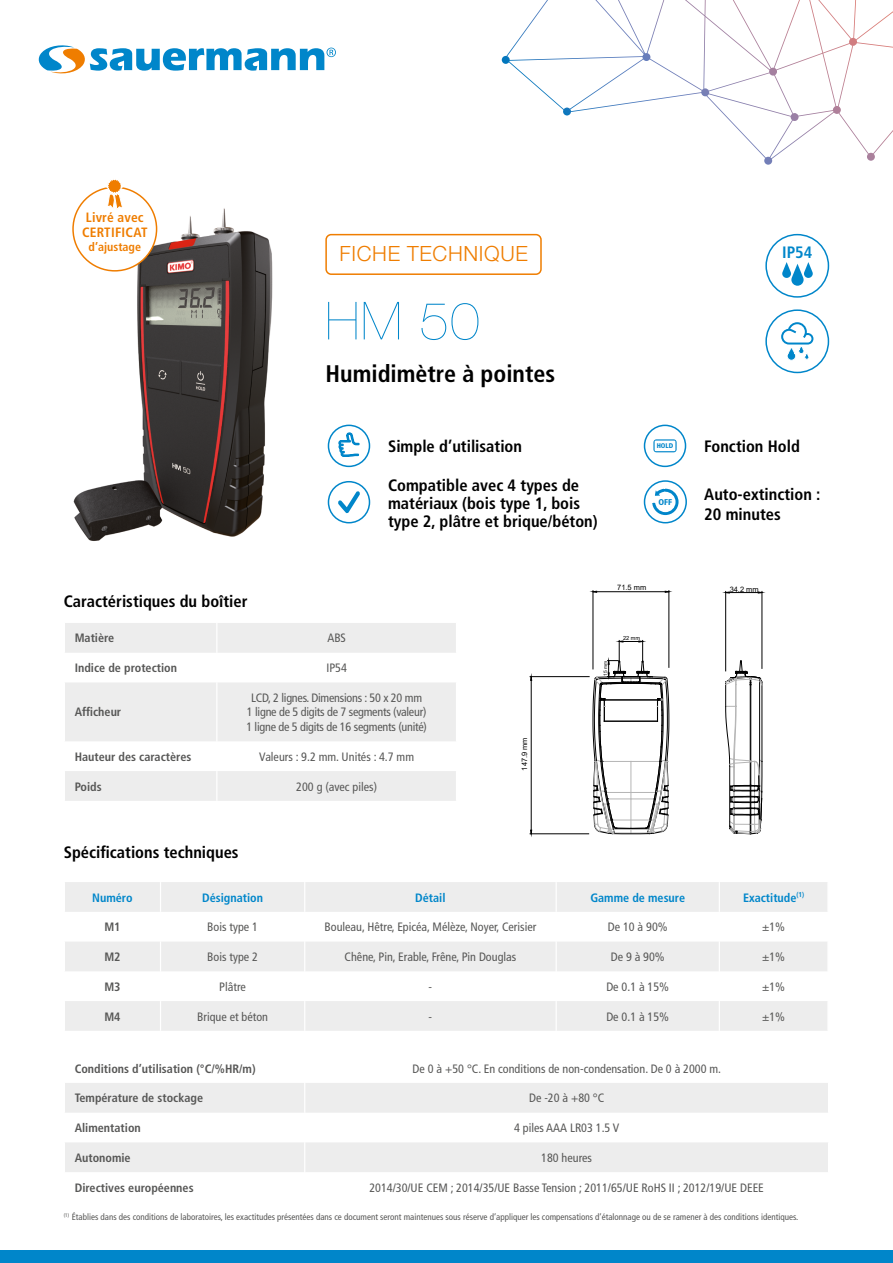
<style>
.page{position:relative;width:893px;height:1263px;background:#fff}
.page>*{position:absolute;margin:0;border:0;box-sizing:border-box;transform-origin:0 0}
.t1{font:200 52.5px "Helvetica Neue LT Std";color:#0086ca}
.t2{font:700 condensed 24px "Frutiger LT Std";color:#000}
.t3{font:300 21px "Helvetica Neue LT Std";letter-spacing:.03em;color:#ef7d00}
.t4{font:700 condensed 16.5px/18px "Frutiger LT Std";color:#000}
.t5{font:700 condensed 16.5px "Frutiger LT Std";color:#0086ca}
.t6{font:700 condensed 13.5px/15px "Frutiger LT Std";letter-spacing:.01em;color:#ef7d00}
.t7{font:condensed 12.15px "Frutiger LT Std";color:#575756}
.t8{font:700 condensed 12.15px "Frutiger LT Std";color:#575756}
.t9{font:condensed 12.15px/14.5px "Frutiger LT Std";letter-spacing:-.02em;color:#575756;text-align:center}
.t10{font:700 condensed 12.15px "Frutiger LT Std";color:#0086ca}
.t11{font:700 condensed 12px "Frutiger LT Std";color:#ef7d00}
.t12{font:condensed 9px "Frutiger LT Std";color:#575756}
.t13{font:900 condensed 8.4px "Frutiger LT Std";color:#0086ca}
.t14{font:7.5px "Arial";letter-spacing:-.005em;color:#000}
.t15{font:900 condensed 6.75px "Frutiger LT Std";color:#0086ca}
.t16{font:5.55px "Arial";color:#000}
.t17{font:4.8px "Arial";color:#000}
</style>
<div class="page">
<img style="left:72px;top:187px;width:201px;height:354px">
<div style="left:325px;top:234px;width:217px;height:41px;border:2px solid #ef7d00;border-radius:5px"></div>
<svg style="left:38px;top:45px;width:298px;height:29px"></svg>
<svg style="left:502px;top:0;width:391px;height:165px"></svg>
<div style="left:0;top:1251px;width:893px;height:12px;background:#0086ca"></div>
<svg style="left:65px;top:623px;width:391px;height:178px;fill:#ededed"></svg>
<hr style="left:216px;top:623px;width:1px;height:30px;background:#fff">
<svg style="left:216px;top:653px;width:1px;height:29px"></svg>
<hr style="left:216px;top:682px;width:1px;height:59px;background:#fff">
<hr style="left:216px;top:741px;width:1px;height:30px;background:#fff">
<hr style="left:216px;top:771px;width:1px;height:30px;background:#fff">
<hr style="left:531px;top:677px;width:1px;height:157px;background:#000">
<hr style="left:530px;top:833px;width:59px;height:1px;background:#000">
<hr style="left:593px;top:591px;width:1px;height:78px;background:#000">
<hr style="left:669px;top:591px;width:1px;height:76px;background:#000">
<hr style="left:530px;top:676px;width:59px;height:1px;background:#000">
<svg style="left:592px;top:640px;width:77px;height:195px"></svg>
<hr style="left:593px;top:591px;width:76px;height:1px;background:#000">
<hr style="left:725px;top:591px;width:1px;height:80px;background:#000">
<hr style="left:762px;top:591px;width:1px;height:77px;background:#000">
<hr style="left:726px;top:592px;width:36px;height:1px;background:#000">
<svg style="left:725px;top:660px;width:38px;height:175px"></svg>
<div style="left:73px;top:187px;width:84px;height:84px;background:#fff;border-radius:50%"></div>
<div style="left:72px;top:187px;width:85px;height:85px;border:2px solid #ef7d00;border-radius:50%"></div>
<svg style="left:106px;top:179px;width:17px;height:30px"></svg>
<div style="left:328px;top:481px;width:42px;height:42px;border:2px solid #0086ca;border-radius:50%"></div>
<svg style="left:338px;top:491px;width:22px;height:22px"></svg>
<div style="left:644px;top:425px;width:42px;height:42px;border:2px solid #0086ca;border-radius:50%"></div>
<svg style="left:653px;top:439px;width:24px;height:13px"></svg>
<div style="left:328px;top:425px;width:42px;height:42px;border:2px solid #0086ca;border-radius:50%"></div>
<svg style="left:337px;top:424px;width:23px;height:33px"></svg>
<svg style="left:644px;top:481px;width:42px;height:42px"></svg>
<div style="left:644px;top:480px;width:43px;height:43px;border:2px solid #0086ca;border-radius:50%"></div>
<svg style="left:649px;top:485px;width:33px;height:33px"></svg>
<div style="left:765px;top:234px;width:64px;height:64px;border:2px solid #0086ca;border-radius:50%"></div>
<svg style="left:782px;top:262px;width:31px;height:24px"></svg>
<svg style="left:65px;top:1083px;width:763px;height:89px;fill:#ededed"></svg>
<hr style="left:304px;top:1083px;width:1px;height:30px;background:#fff">
<svg style="left:304px;top:1113px;width:1px;height:29px"></svg>
<hr style="left:304px;top:1142px;width:1px;height:30px;background:#fff">
<div style="left:765px;top:309px;width:64px;height:64px;border:2px solid #0086ca;border-radius:50%"></div>
<svg style="left:781px;top:322px;width:32px;height:39px"></svg>
<svg style="left:65px;top:882px;width:762px;height:149px;fill:#ededed"></svg>
<hr style="left:160px;top:882px;width:1px;height:30px;background:#fff">
<hr style="left:304px;top:882px;width:1px;height:30px;background:#fff">
<hr style="left:556px;top:882px;width:1px;height:30px;background:#fff">
<hr style="left:719px;top:882px;width:1px;height:30px;background:#fff">
<svg style="left:160px;top:912px;width:1px;height:29px"></svg>
<svg style="left:304px;top:912px;width:1px;height:29px"></svg>
<svg style="left:556px;top:912px;width:1px;height:29px"></svg>
<svg style="left:719px;top:912px;width:1px;height:29px"></svg>
<hr style="left:160px;top:941px;width:1px;height:30px;background:#fff">
<hr style="left:304px;top:941px;width:1px;height:30px;background:#fff">
<hr style="left:556px;top:941px;width:1px;height:30px;background:#fff">
<hr style="left:719px;top:941px;width:1px;height:30px;background:#fff">
<hr style="left:160px;top:971px;width:1px;height:30px;background:#fff">
<hr style="left:304px;top:971px;width:1px;height:30px;background:#fff">
<hr style="left:556px;top:971px;width:1px;height:30px;background:#fff">
<hr style="left:719px;top:971px;width:1px;height:30px;background:#fff">
<hr style="left:160px;top:1001px;width:1px;height:30px;background:#fff">
<hr style="left:304px;top:1001px;width:1px;height:30px;background:#fff">
<hr style="left:556px;top:1001px;width:1px;height:30px;background:#fff">
<hr style="left:719px;top:1001px;width:1px;height:30px;background:#fff">
<p class="t6" style="left:82px;top:210px;width:67px">Livré avec<br>CERTIFICAT</p>
<p class="t11" style="left:89px;top:239px;width:54px">d’ajustage</p>
<h3 class="t4" style="left:64px;top:592px;width:185px">Caractéristiques du boîtier</h3>
<h3 class="t3" style="left:340px;top:241px;width:190px">FICHE TECHNIQUE</h3>
<h1 class="t1" style="left:325px;top:290px;width:156px">HM 50</h1>
<h2 class="t2" style="left:326px;top:360px;width:231px">Humidimètre à pointes</h2>
<h3 class="t5" style="left:782px;top:242px;width:32px">IP54</h3>
<h3 class="t4" style="left:388px;top:437px;width:135px">Simple d’utilisation</h3>
<h3 class="t4" style="left:704px;top:437px;width:97px">Fonction Hold</h3>
<p class="t15" style="left:657px;top:442px;width:18px">HOLD</p>
<h3 class="t4" style="left:388px;top:477px;width:211px">Compatible avec 4 types de matériaux (bois type 1, bois type 2, plâtre et brique/béton)</h3>
<h3 class="t4" style="left:704px;top:484px;width:118px;line-height:19.8px">Auto-extinction :<br>20 minutes</h3>
<p class="t13" style="left:658px;top:497px;width:15px">OFF</p>
<p class="t14" style="left:617px;top:582px;width:31px">71.5 mm</p>
<p class="t14" style="left:730px;top:584px;width:31px">34.2 mm</p>
<p class="t8" style="left:75px;top:631px;width:41px">Matière</p>
<p class="t7" style="left:327px;top:631px;width:20px">ABS</p>
<p class="t8" style="left:75px;top:661px;width:104px">Indice de protection</p>
<p class="t7" style="left:326px;top:661px;width:22px">IP54</p>
<p class="t8" style="left:75px;top:705px;width:48px">Afficheur</p>
<p class="t9" style="left:246px;top:690px;width:182px">LCD, 2 lignes. Dimensions : 50 x 20 mm<br>1 ligne de 5 digits de 7 segments (valeur)<br>1 ligne de 5 digits de 16 segments (unité)</p>
<p class="t8" style="left:75px;top:749px;width:118px">Hauteur des caractères</p>
<p class="t7" style="left:259px;top:749px;width:156px">Valeurs : 9.2 mm. Unités : 4.7 mm</p>
<p class="t8" style="left:75px;top:779px;width:28px">Poids</p>
<p class="t7" style="left:296px;top:779px;width:82px">200 g (avec piles)</p>
<h3 class="t4" style="left:64px;top:843px;width:176px">Spécifications techniques</h3>
<p class="t14" style="left:519px;top:770px;width:35px;rotate:-90deg">147.9 mm</p>
<p class="t17" style="left:602px;top:676px;width:16px;rotate:-90deg">15 mm</p>
<p class="t16" style="left:623px;top:635px;width:19px">22 mm</p>
<p class="t10" style="left:92px;top:890px;width:42px">Numéro</p>
<p class="t10" style="left:202px;top:890px;width:62px">Désignation</p>
<p class="t10" style="left:415px;top:890px;width:32px">Détail</p>
<p class="t10" style="left:590px;top:890px;width:96px">Gamme de mesure</p>
<p class="t10" style="left:743px;top:890px;width:63px">Exactitude<sup>(1)</sup></p>
<p class="t8" style="left:105px;top:920px;width:17px">M1</p>
<p class="t7" style="left:207px;top:920px;width:52px">Bois type 1</p>
<p class="t7" style="left:325px;top:920px;width:213px">Bouleau, Hêtre, Epicéa, Mélèze, Noyer, Cerisier</p>
<p class="t7" style="left:608px;top:920px;width:61px">De 10 à 90%</p>
<p class="t7" style="left:762px;top:920px;width:24px">±1%</p>
<p class="t8" style="left:104px;top:949px;width:18px">M2</p>
<p class="t7" style="left:207px;top:950px;width:52px">Bois type 2</p>
<p class="t7" style="left:345px;top:950px;width:173px">Chêne, Pin, Erable, Frêne, Pin Douglas</p>
<p class="t7" style="left:611px;top:950px;width:56px">De 9 à 90%</p>
<p class="t7" style="left:762px;top:950px;width:24px">±1%</p>
<p class="t8" style="left:104px;top:979px;width:18px">M3</p>
<p class="t7" style="left:219px;top:979px;width:28px">Plâtre</p>
<p class="t7" style="left:429px;top:979px;width:5px">-</p>
<p class="t7" style="left:606px;top:979px;width:64px">De 0.1 à 15%</p>
<p class="t7" style="left:762px;top:979px;width:24px">±1%</p>
<p class="t8" style="left:104px;top:1009px;width:18px">M4</p>
<p class="t7" style="left:197px;top:1009px;width:72px">Brique et béton</p>
<p class="t7" style="left:429px;top:1009px;width:5px">-</p>
<p class="t7" style="left:606px;top:1009px;width:64px">De 0.1 à 15%</p>
<p class="t7" style="left:762px;top:1009px;width:24px">±1%</p>
<p class="t8" style="left:75px;top:1061px;width:182px">Conditions d’utilisation (°C/%HR/m)</p>
<p class="t7" style="left:413px;top:1061px;width:310px">De 0 à +50 °C. En conditions de non-condensation. De 0 à 2000 m.</p>
<p class="t8" style="left:75px;top:1091px;width:130px">Température de stockage</p>
<p class="t7" style="left:529px;top:1091px;width:77px">De -20 à +80 °C</p>
<p class="t8" style="left:75px;top:1121px;width:68px">Alimentation</p>
<p class="t7" style="left:514px;top:1121px;width:107px">4 piles AAA LR03 1.5 V</p>
<p class="t8" style="left:75px;top:1150px;width:57px">Autonomie</p>
<p class="t7" style="left:541px;top:1150px;width:52px">180 heures</p>
<p class="t8" style="left:75px;top:1180px;width:120px">Directives européennes</p>
<p class="t7" style="left:369px;top:1180px;width:396px">2014/30/UE CEM ; 2014/35/UE Basse Tension ; 2011/65/UE RoHS II ; 2012/19/UE DEEE</p>
<p class="t12" style="left:64px;top:1211px;width:736px"><sup>(1)</sup> Établies dans des conditions de laboratoires, les exactitudes présentées dans ce document seront maintenues sous réserve d’appliquer les compensations d’étalonnage ou de se ramener à des conditions identiques.</p>
</div>
